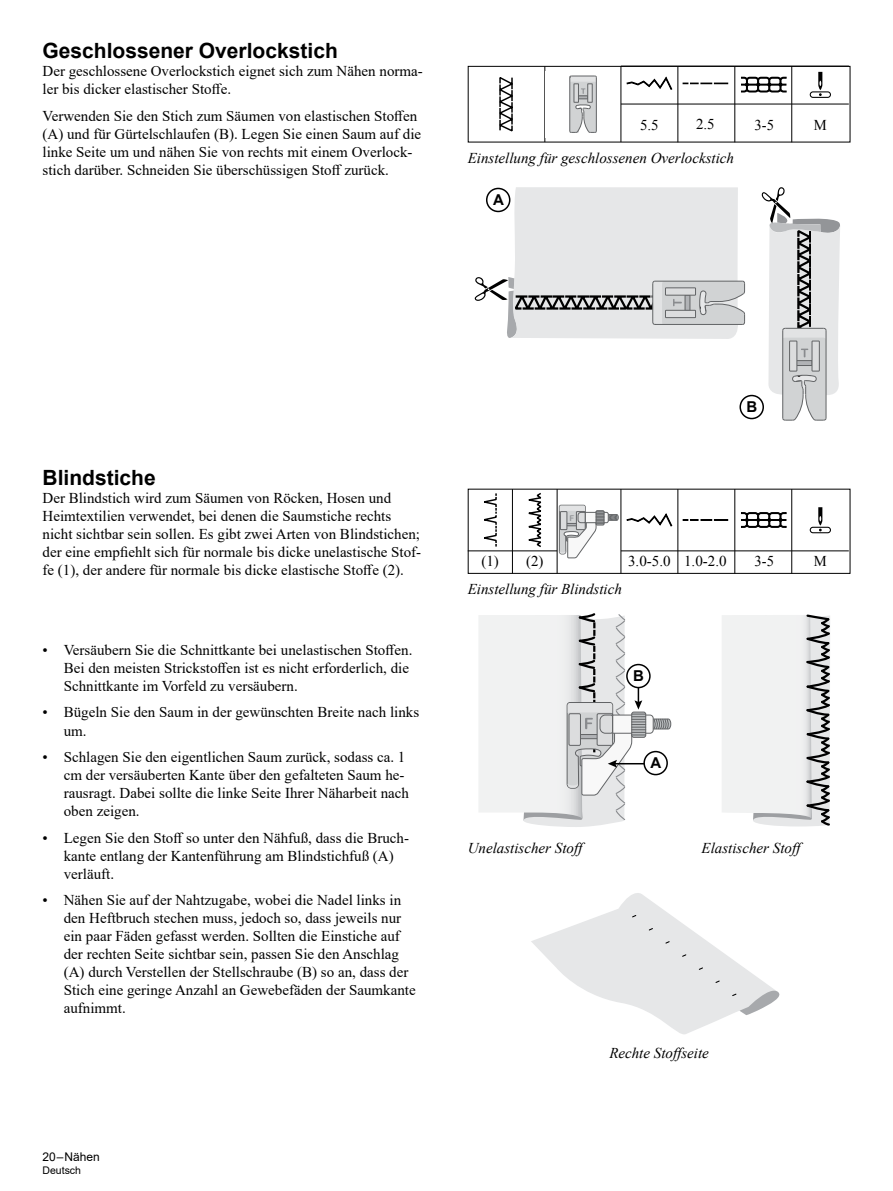
<style>
.page{position:relative;width:893px;height:1191px;background:#fff}
.page>*{position:absolute;margin:0;border:0;box-sizing:border-box;transform-origin:0 0}
.t1{font:700 21px "Arial";color:#000}
.t2{font:15px/18px "Times New Roman";color:#000}
.t3{font:italic 15px "Times New Roman";color:#000}
.t4{font:700 15px "Arial";color:#000}
.t5{font:12px "Arial";color:#000}
.t6{font:10.5px "Arial";color:#000}
.t7{font:7.95px "Arial Rounded MT Bold";color:#939598}
</style>
<div class="page">
<hr style="left:620px;top:66px;width:1px;height:76px;background:#000">
<hr style="left:544px;top:66px;width:1px;height:76px;background:#000">
<hr style="left:677px;top:66px;width:1px;height:76px;background:#000">
<hr style="left:734px;top:66px;width:1px;height:76px;background:#000">
<hr style="left:791px;top:66px;width:1px;height:76px;background:#000">
<hr style="left:621px;top:104px;width:57px;height:1px;background:#000">
<hr style="left:678px;top:104px;width:57px;height:1px;background:#000">
<hr style="left:735px;top:104px;width:57px;height:1px;background:#000">
<hr style="left:792px;top:104px;width:57px;height:1px;background:#000">
<svg style="left:569px;top:76px;width:28px;height:57px;background:#bfc0c1"></svg>
<svg style="left:499px;top:77px;width:14px;height:55px"></svg>
<hr style="left:621px;top:66px;width:57px;height:1px;background:#000">
<hr style="left:678px;top:66px;width:57px;height:1px;background:#000">
<hr style="left:735px;top:66px;width:114px;height:1px;background:#000">
<div style="left:810px;top:91px;width:21px;height:7px;border:1px solid #000;border-radius:3px"></div>
<svg style="left:818px;top:72px;width:4px;height:24px"></svg>
<svg style="left:741px;top:77px;width:46px;height:16px"></svg>
<svg style="left:626px;top:76px;width:47px;height:14px"></svg>
<svg style="left:683px;top:83px;width:45px;height:1px"></svg>
<div style="left:468px;top:489px;width:382px;height:85px;border:1px solid #000"></div>
<hr style="left:468px;top:550px;width:44px;height:1px;background:#000">
<hr style="left:512px;top:550px;width:45px;height:1px;background:#000">
<hr style="left:620px;top:489px;width:1px;height:84px;background:#000">
<hr style="left:557px;top:489px;width:1px;height:84px;background:#000">
<hr style="left:512px;top:489px;width:1px;height:84px;background:#000">
<hr style="left:621px;top:550px;width:57px;height:1px;background:#000">
<hr style="left:678px;top:550px;width:57px;height:1px;background:#000">
<hr style="left:735px;top:550px;width:57px;height:1px;background:#000">
<hr style="left:792px;top:550px;width:57px;height:1px;background:#000">
<hr style="left:677px;top:489px;width:1px;height:84px;background:#000">
<hr style="left:734px;top:489px;width:1px;height:84px;background:#000">
<hr style="left:791px;top:489px;width:1px;height:84px;background:#000">
<svg style="left:484px;top:493px;width:13px;height:53px"></svg>
<svg style="left:528px;top:492px;width:14px;height:56px"></svg>
<svg style="left:559px;top:505px;width:60px;height:53px"></svg>
<div style="left:810px;top:527px;width:21px;height:6px;border:1px solid #000;border-radius:3px"></div>
<svg style="left:818px;top:507px;width:4px;height:24px"></svg>
<svg style="left:741px;top:512px;width:46px;height:16px"></svg>
<svg style="left:626px;top:513px;width:47px;height:14px"></svg>
<svg style="left:683px;top:519px;width:45px;height:1px"></svg>
<div style="left:739px;top:395px;width:25px;height:24px;border:2px solid #000;border-radius:50%"></div>
<svg style="left:475px;top:187px;width:270px;height:152px;background:#dddedf"></svg>
<svg style="left:762px;top:187px;width:78px;height:234px"></svg>
<svg style="left:479px;top:613px;width:192px;height:214px"></svg>
<div style="left:644px;top:751px;width:23px;height:23px;background:#fff;border-radius:50%"></div>
<div style="left:643px;top:751px;width:25px;height:24px;border:2px solid #000;border-radius:50%"></div>
<svg style="left:722px;top:614px;width:108px;height:213px"></svg>
<svg style="left:531px;top:893px;width:249px;height:141px"></svg>
<h1 class="t1" style="left:43px;top:36px;width:297px">Geschlossener Overlockstich</h1>
<p class="t2" style="left:43px;top:62px;width:382px">Der geschlossene Overlockstich eignet sich zum Nähen norma&shy;ler bis dicker elastischer Stoffe.</p>
<p class="t2" style="left:43px;top:106px;width:380px">Verwenden Sie den Stich zum Säumen von elastischen Stoffen (A) und für Gürtelschlaufen (B). Legen Sie einen Saum auf die linke Seite um und nähen Sie von rechts mit einem Overlock&shy;stich darüber. Schneiden Sie überschüssigen Stoff zurück.</p>
<p class="t2" style="left:640px;top:115px;width:20px">5.5</p>
<p class="t2" style="left:696px;top:115px;width:20px">2.5</p>
<p class="t2" style="left:754px;top:115px;width:21px">3-5</p>
<p class="t2" style="left:814px;top:115px;width:15px">M</p>
<p class="t3" style="left:468px;top:148px;width:268px">Einstellung für geschlossenen Overlockstich</p>
<p class="t4" style="left:493px;top:190px;width:12px">A</p>
<h1 class="t1" style="left:43px;top:463px;width:115px">Blindstiche</h1>
<p class="t2" style="left:43px;top:489px;width:380px">Der Blindstich wird zum Säumen von Röcken, Hosen und Heimtextilien verwendet, bei denen die Saumstiche rechts nicht sichtbar sein sollen. Es gibt zwei Arten von Blindstichen; der eine empfiehlt sich für normale bis dicke unelastische Stof&shy;fe (1), der andere für normale bis dicke elastische Stoffe (2).</p>
<p class="t2" style="left:64px;top:640px;width:350px;text-indent:-21px">• Versäubern Sie die Schnittkante bei unelastischen Stoffen.<br>Bei den meisten Strickstoffen ist es nicht erforderlich, die<br>Schnittkante im Vorfeld zu versäubern.</p>
<p class="t2" style="left:64px;top:703px;width:357px;text-indent:-21px">• Bügeln Sie den Saum in der gewünschten Breite nach links um.</p>
<p class="t2" style="left:64px;top:747px;width:347px;text-indent:-21px">• Schlagen Sie den eigentlichen Saum zurück, sodass ca. 1 cm der versäuberten Kante über den gefalteten Saum he&shy;rausragt. Dabei sollte die linke Seite Ihrer Näharbeit nach oben zeigen.</p>
<p class="t2" style="left:64px;top:828px;width:347px;text-indent:-21px">• Legen Sie den Stoff so unter den Nähfuß, dass die Bruch&shy;kante entlang der Kantenführung am Blindstichfuß (A) verläuft.</p>
<p class="t2" style="left:64px;top:890px;width:353px;text-indent:-21px">• Nähen Sie auf der Nahtzugabe, wobei die Nadel links in den Heftbruch stechen muss, jedoch so, dass jeweils nur ein paar Fäden gefasst werden. Sollten die Einstiche auf der rechten Seite sichtbar sein, passen Sie den Anschlag (A) durch Verstellen der Stellschraube (B) so an, dass der Stich eine geringe Anzahl an Gewebefäden der Saumkante aufnimmt.</p>
<p class="t5" style="left:43px;top:1148px;width:59px">20 – Nähen</p>
<p class="t6" style="left:43px;top:1163px;width:40px">Deutsch</p>
<p class="t7" style="left:569px;top:513px;width:6px">F</p>
<p class="t4" style="left:746px;top:397px;width:12px">B</p>
<p class="t2" style="left:481px;top:551px;width:64px">(1) (2)</p>
<p class="t2" style="left:628px;top:551px;width:100px">3.0-5.0 1.0-2.0</p>
<p class="t2" style="left:754px;top:551px;width:21px">3-5</p>
<p class="t2" style="left:814px;top:551px;width:15px">M</p>
<p class="t3" style="left:468px;top:578px;width:156px">Einstellung für Blindstich</p>
<p class="t4" style="left:633px;top:666px;width:12px">B</p>
<p class="t4" style="left:650px;top:753px;width:12px">A</p>
<p class="t3" style="left:468px;top:837px;width:122px">Unelastischer Stoff</p>
<p class="t3" style="left:702px;top:837px;width:106px">Elastischer Stoff</p>
<p class="t3" style="left:609px;top:1043px;width:101px">Rechte Stoffseite</p>
</div>
